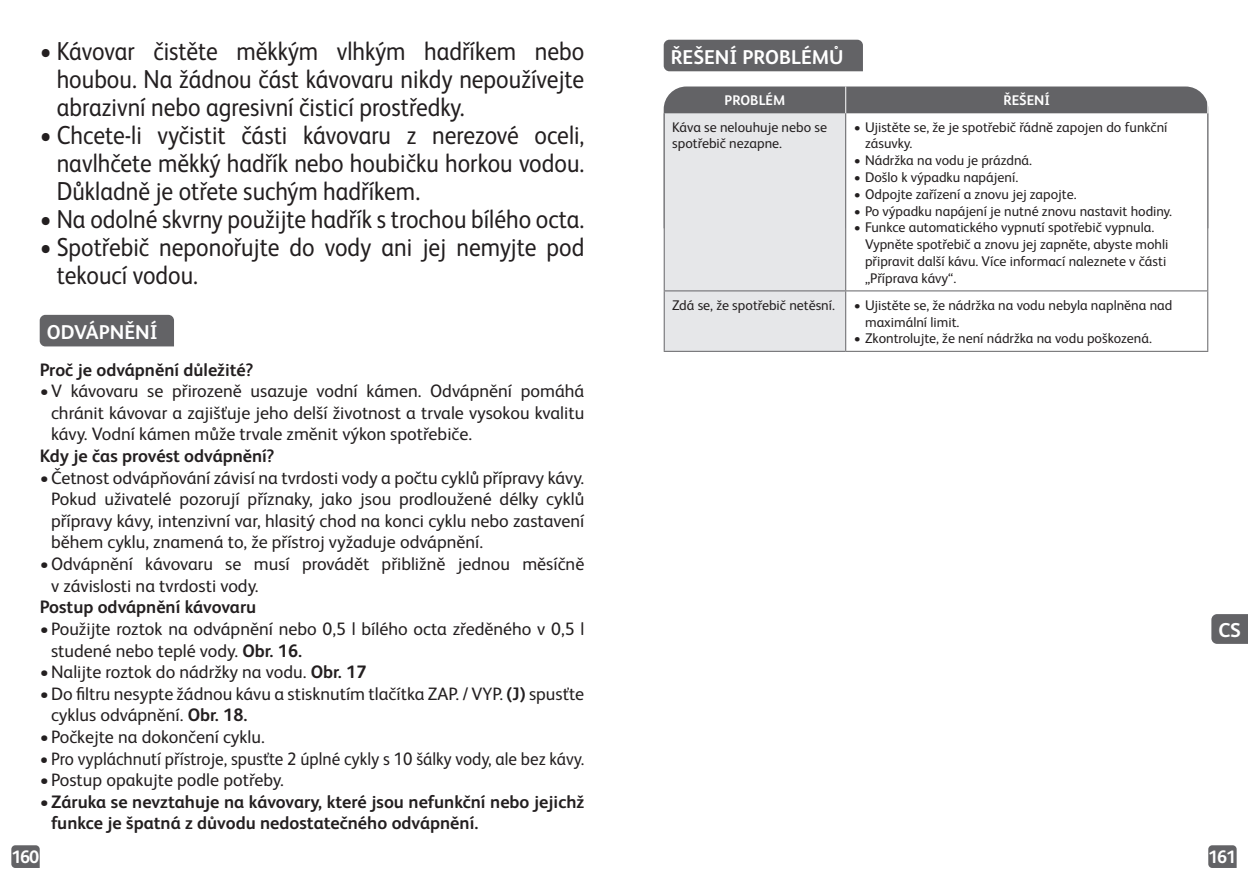
<style>
.page{position:relative;width:1248px;height:885px;background:#fff}
.page>*{position:absolute;margin:0;border:0;box-sizing:border-box;transform-origin:0 0}
.t1{font:26px/28px "FS Albert Pro";color:#231f20;text-align:justify;scale:.9 1}
.t2{font:700 20px "FS Albert Pro";color:#fff}
.t3{font:700 20px "FS Albert";color:#fff}
.t4{font:18px/21.6px "FS Albert Pro";color:#231f20}
.t5{font:700 18px/21.6px "FS Albert Pro";color:#231f20}
.t6{font:18px "FS Albert Pro";color:#231f20;scale:.95 1}
.t7{font:700 18px "FS Albert";letter-spacing:-.065em;color:#fff}
.t8{font:14px/16.8px "FS Albert Pro";color:#231f20}
.t9{font:700 14px "FS Albert Pro";color:#fff}
.s1{font-weight:700}
.s2{font-weight:400}
</style>
<div class="page">
<svg style="left:1208px;top:845px;width:28px;height:22px"></svg>
<svg style="left:11px;top:845px;width:29px;height:22px"></svg>
<svg style="left:1211px;top:614px;width:36px;height:29px"></svg>
<div style="left:663px;top:86px;width:544px;height:27px;background:#636366"></div>
<svg style="left:846px;top:113px;width:361px;height:238px"></svg>
<hr style="left:1207px;top:113px;width:1px;height:177px;background:#636366">
<hr style="left:845px;top:290px;width:363px;height:1px;background:#636366">
<hr style="left:1207px;top:291px;width:1px;height:60px;background:#636366">
<hr style="left:845px;top:351px;width:363px;height:1px;background:#636366">
<svg style="left:664px;top:86px;width:182px;height:265px;background:#d8d9db"></svg>
<hr style="left:663px;top:113px;width:1px;height:177px;background:#636366">
<hr style="left:663px;top:291px;width:1px;height:60px;background:#636366">
<hr style="left:845px;top:113px;width:1px;height:177px;background:#636366">
<hr style="left:845px;top:291px;width:1px;height:60px;background:#636366">
<hr style="left:663px;top:290px;width:182px;height:1px;background:#636366">
<hr style="left:663px;top:351px;width:182px;height:1px;background:#636366">
<div style="left:663px;top:40px;width:199px;height:31px;background:#636366"></div>
<div style="left:40px;top:315px;width:134px;height:31px;background:#636366"></div>
<h1 class="t1" style="left:57px;top:35px;width:587px;text-indent:-17px">• Kávovar čistěte měkkým vlhkým hadříkem nebo houbou. Na žádnou část kávovaru nikdy nepoužívejte abrazivní nebo agresivní čisticí prostředky.</h1>
<h1 class="t1" style="left:57px;top:119px;width:587px;text-indent:-17px">• Chcete-li vyčistit části kávovaru z nerezové oceli, navlhčete měkký hadřík nebo houbičku horkou vodou.<br>Důkladně je otřete suchým hadříkem.</h1>
<h1 class="t1" style="left:40px;top:203px;width:606px">• Na odolné skvrny použijte hadřík s trochou bílého octa.</h1>
<h1 class="t1" style="left:57px;top:231px;width:587px;text-indent:-17px">• Spotřebič neponořujte do vody ani jej nemyjte pod tekoucí vodou.</h1>
<p class="t2" style="left:47px;top:318px;width:112px">ODVÁPNĚNÍ</p>
<p class="t5" style="left:40px;top:357px;width:215px">Proč je odvápnění důležité?</p>
<p class="t4" style="left:51px;top:379px;width:534px;text-align:justify;text-indent:-11px">•V kávovaru se přirozeně usazuje vodní kámen. Odvápnění pomáhá chránit kávovar a zajišťuje jeho delší životnost a trvale vysokou kvalitu kávy. Vodní kámen může trvale změnit výkon spotřebiče.</p>
<p class="t5" style="left:40px;top:444px;width:236px">Kdy je čas provést odvápnění?</p>
<p class="t4" style="left:51px;top:465px;width:534px;text-align:justify;text-indent:-11px">•Četnost odvápňování závisí na tvrdosti vody a počtu cyklů přípravy kávy.<br>Pokud uživatelé pozorují příznaky, jako jsou prodloužené délky cyklů přípravy kávy, intenzivní var, hlasitý chod na konci cyklu nebo zastavení během cyklu, znamená to, že přístroj vyžaduje odvápnění.</p>
<p class="t4" style="left:51px;top:551px;width:534px;text-indent:-11px">•Odvápnění kávovaru se musí provádět přibližně jednou měsíčně v závislosti na tvrdosti vody.</p>
<p class="t5" style="left:40px;top:595px;width:218px">Postup odvápnění kávovaru</p>
<p class="t4" style="left:51px;top:616px;width:534px;text-indent:-11px">•Použijte roztok na odvápnění nebo 0,5 l bílého octa zředěného v 0,5 l studené nebo teplé vody. <span class="s1">Obr. 16.</span></p>
<p class="t4" style="left:40px;top:659px;width:328px">•Nalijte roztok do nádržky na vodu. <span class="s1">Obr. 17</span></p>
<p class="t4" style="left:51px;top:681px;width:534px;text-indent:-11px">•Do filtru nesypte žádnou kávu a stisknutím tlačítka ZAP. / VYP. <span class="s1">(J)</span> spusťte cyklus odvápnění. <span class="s1">Obr. 18.</span></p>
<p class="t4" style="left:40px;top:724px;width:226px">•Počkejte na dokončení cyklu.</p>
<p class="t6" style="left:40px;top:745px;width:574px">• Pro vypláchnutí přístroje, spusťte 2 úplné cykly s 10 šálky vody, ale bez kávy.</p>
<p class="t4" style="left:40px;top:767px;width:245px">•Postup opakujte podle potřeby.</p>
<p class="t5" style="left:51px;top:789px;width:534px;text-indent:-11px"><span class="s2">•</span>Záruka se nevztahuje na kávovary, které jsou nefunkční nebo jejichž funkce je špatná z důvodu nedostatečného odvápnění.</p>
<p class="t2" style="left:670px;top:43px;width:174px">ŘEŠENÍ PROBLÉMŮ</p>
<p class="t9" style="left:724px;top:91px;width:62px">PROBLÉM</p>
<p class="t9" style="left:1003px;top:91px;width:48px">ŘEŠENÍ</p>
<p class="t8" style="left:672px;top:117px;width:156px">Káva se nelouhuje nebo se spotřebič nezapne.</p>
<p class="t8" style="left:865px;top:117px;width:304px;text-indent:-11px">• Ujistěte se, že je spotřebič řádně zapojen do funkční zásuvky.</p>
<p class="t8" style="left:853px;top:151px;width:180px">• Nádržka na vodu je prázdná.</p>
<p class="t8" style="left:853px;top:168px;width:166px">• Došlo k výpadku napájení.</p>
<p class="t8" style="left:853px;top:184px;width:224px">• Odpojte zařízení a znovu jej zapojte.</p>
<p class="t8" style="left:853px;top:201px;width:320px">• Po výpadku napájení je nutné znovu nastavit hodiny.</p>
<p class="t8" style="left:865px;top:218px;width:305px;text-indent:-11px">• Funkce automatického vypnutí spotřebič vypnula.<br>Vypněte spotřebič a znovu jej zapněte, abyste mohli připravit další kávu. Více informací naleznete v části „Příprava kávy“.</p>
<p class="t8" style="left:672px;top:295px;width:164px">Zdá se, že spotřebič netěsní.</p>
<p class="t8" style="left:865px;top:295px;width:309px;text-indent:-11px">• Ujistěte se, že nádržka na vodu nebyla naplněna nad maximální limit.</p>
<p class="t8" style="left:853px;top:329px;width:300px">• Zkontrolujte, že není nádržka na vodu poškozená.</p>
<p class="t3" style="left:1218px;top:617px;width:24px">CS</p>
<p class="t7" style="left:11px;top:844px;width:29px">160</p>
<p class="t7" style="left:1208px;top:844px;width:29px">161</p>
</div>
